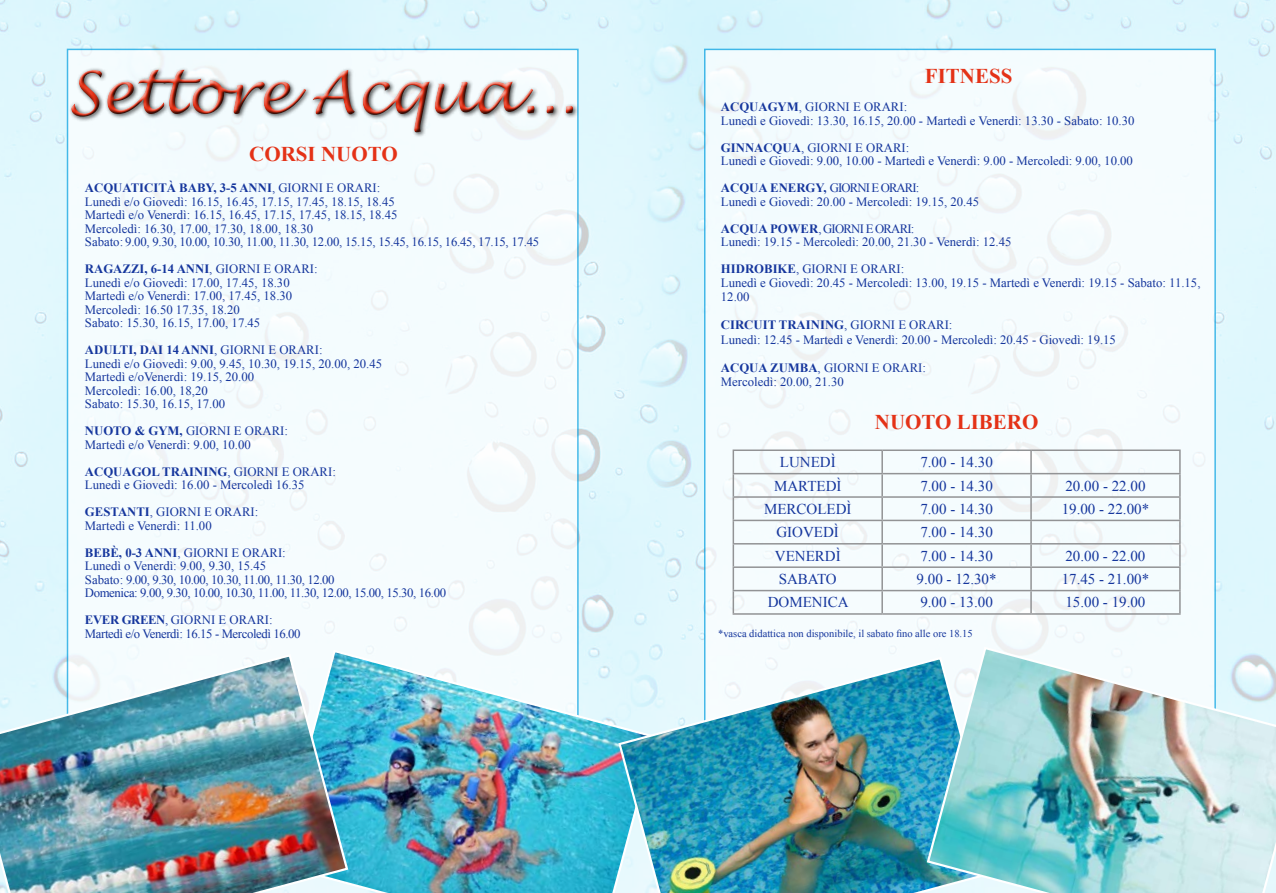
<style>
.page{position:relative;width:1276px;height:893px;background:#fff}
.page>*{position:absolute;margin:0;border:0;box-sizing:border-box;transform-origin:0 0}
.t1{font:italic 58.5px "Lucida Handwriting";color:#e43217}
.t2{font:700 21px "Times New Roman";color:#e43217}
.t3{font:15px "Times New Roman";color:#15369d}
.t4{font:12.75px/13.5px "Times New Roman";color:#15369d}
.t5{font:12.75px/13.5px "Times New Roman";letter-spacing:-.03em;color:#15369d}
.t6{font:700 12.75px "Times New Roman";color:#15369d}
.t7{font:10.5px "Times New Roman";color:#15369d}
.s1{font-weight:700}
</style>
<div class="page">
<img style="left:0;top:0;width:1276px;height:655px">
<div style="left:67px;top:49px;width:511px;height:766px;background:#f5fcfe"></div>
<div style="left:705px;top:49px;width:510px;height:766px;background:#f5fcfe"></div>
<hr style="left:732px;top:449px;width:150px;height:2px;background:#929395">
<hr style="left:732px;top:451px;width:2px;height:22px;background:#929395">
<hr style="left:882px;top:449px;width:149px;height:2px;background:#929395">
<hr style="left:881px;top:451px;width:2px;height:22px;background:#929395">
<hr style="left:1031px;top:449px;width:149px;height:2px;background:#929395">
<hr style="left:732px;top:473px;width:150px;height:1px;background:#929395">
<hr style="left:732px;top:474px;width:2px;height:22px;background:#929395">
<hr style="left:882px;top:473px;width:149px;height:1px;background:#929395">
<hr style="left:881px;top:474px;width:2px;height:22px;background:#929395">
<hr style="left:1031px;top:473px;width:149px;height:1px;background:#929395">
<hr style="left:732px;top:496px;width:150px;height:2px;background:#929395">
<hr style="left:732px;top:498px;width:2px;height:22px;background:#929395">
<hr style="left:882px;top:496px;width:149px;height:2px;background:#929395">
<hr style="left:881px;top:498px;width:2px;height:22px;background:#929395">
<hr style="left:1031px;top:496px;width:149px;height:2px;background:#929395">
<hr style="left:732px;top:520px;width:150px;height:1px;background:#929395">
<hr style="left:732px;top:521px;width:2px;height:22px;background:#929395">
<hr style="left:882px;top:520px;width:149px;height:1px;background:#929395">
<hr style="left:881px;top:521px;width:2px;height:22px;background:#929395">
<hr style="left:1031px;top:520px;width:149px;height:1px;background:#929395">
<hr style="left:732px;top:543px;width:150px;height:2px;background:#929395">
<hr style="left:732px;top:545px;width:2px;height:21px;background:#929395">
<hr style="left:882px;top:543px;width:149px;height:2px;background:#929395">
<hr style="left:881px;top:545px;width:2px;height:21px;background:#929395">
<hr style="left:1031px;top:543px;width:149px;height:2px;background:#929395">
<hr style="left:732px;top:566px;width:150px;height:2px;background:#929395">
<hr style="left:732px;top:568px;width:2px;height:22px;background:#929395">
<hr style="left:882px;top:566px;width:149px;height:2px;background:#929395">
<hr style="left:881px;top:568px;width:2px;height:22px;background:#929395">
<hr style="left:1031px;top:566px;width:149px;height:2px;background:#929395">
<hr style="left:732px;top:590px;width:150px;height:1px;background:#929395">
<hr style="left:732px;top:591px;width:2px;height:22px;background:#929395">
<hr style="left:882px;top:590px;width:149px;height:1px;background:#929395">
<hr style="left:881px;top:591px;width:2px;height:22px;background:#929395">
<hr style="left:1031px;top:590px;width:149px;height:1px;background:#929395">
<svg style="left:1030px;top:451px;width:1px;height:162px"></svg>
<svg style="left:1179px;top:451px;width:1px;height:162px"></svg>
<hr style="left:732px;top:613px;width:150px;height:2px;background:#929395">
<hr style="left:882px;top:613px;width:149px;height:2px;background:#929395">
<hr style="left:1031px;top:613px;width:149px;height:2px;background:#929395">
<img style="left:335px;top:648px;width:323px;height:245px">
<img style="left:0;top:653px;width:349px;height:240px">
<img style="left:617px;top:655px;width:308px;height:238px">
<img style="left:925px;top:645px;width:351px;height:248px">
<div style="left:68px;top:68px;width:509px;height:69px;background:#000;opacity:.75"></div>
<h1 class="t1" style="left:67px;top:57px;width:510px">Settore Acqua...</h1>
<h2 class="t2" style="left:249px;top:140px;width:29px">CORSI</h2>
<h2 class="t2" style="left:321px;top:140px;width:47px">NUOTO</h2>
<p class="t6" style="left:85px;top:179px;width:164px">ACQUATICITà BABY, 3-5 ANNI</p>
<p class="t4" style="left:85px;top:181px;width:456px;text-indent:187px">, GIORNI E ORARI:<br>Lunedì e/o Giovedì: 16.15, 16.45, 17.15, 17.45, 18.15, 18.45<br>Martedì e/o Venerdì: 16.15, 16.45, 17.15, 17.45, 18.15, 18.45<br>Mercoledì: 16.30, 17.00, 17.30, 18.00, 18.30<br>Sabato: 9.00, 9.30, 10.00, 10.30, 11.00, 11.30, 12.00, 15.15, 15.45, 16.15, 16.45, 17.15, 17.45</p>
<p class="t6" style="left:85px;top:260px;width:11px">RAGA</p>
<p class="t6" style="left:122px;top:260px;width:64px">ZZI, 6-14 ANNI</p>
<p class="t4" style="left:85px;top:262px;width:234px;text-indent:124px">, GIORNI E ORARI:<br>Lunedì e/o Giovedì: 17.00, 17.45, 18.30<br>Martedì e/o Venerdì: 17.00, 17.45, 18.30<br>Mercoledì: 16.50 17.35, 18.20<br>Sabato: 15.30, 16.15, 17.00, 17.45</p>
<p class="t6" style="left:85px;top:341px;width:106px">ADULTI, DAI 14 ANNI</p>
<p class="t4" style="left:85px;top:343px;width:299px;text-indent:129px">, GIORNI E ORARI:<br>Lunedì e/o Giovedì: 9.00, 9.45, 10.30, 19.15, 20.00, 20.45<br>Martedì e/oVenerdì: 19.15, 20.00<br>Mercoledì: 16.00, 18,20<br>Sabato: 15.30, 16.15, 17.00</p>
<p class="t6" style="left:85px;top:422px;width:29px">NUOTO</p>
<p class="t4" style="left:85px;top:424px;width:205px;text-indent:50px"><span class="s1">&amp; GYM,</span> GIORNI E ORARI:<br>Martedì e/o Venerdì: 9.00, 10.00</p>
<p class="t6" style="left:85px;top:462px;width:48px">ACQUAGOL</p>
<p class="t6" style="left:162px;top:462px;width:10px">TRAINING</p>
<p class="t4" style="left:85px;top:464px;width:252px;text-indent:143px">, GIORNI E ORARI:<br>Lunedì e Giovedì: 16.00 - Mercoledì 16.35</p>
<p class="t6" style="left:85px;top:503px;width:10px">GESTANTI</p>
<p class="t4" style="left:85px;top:505px;width:175px;text-indent:65px">, GIORNI E ORARI:<br>Martedì e Venerdì: 11.00</p>
<p class="t6" style="left:85px;top:544px;width:69px">BEBè, 0-3 ANNI</p>
<p class="t5" style="left:85px;top:545px;width:363px;text-indent:92px">, GIORNI E ORARI:<br>Lunedì o Venerdì: 9.00, 9.30, 15.45<br>Sabato: 9.00, 9.30, 10.00, 10.30, 11.00, 11.30, 12.00<br>Domenica: 9.00, 9.30, 10.00, 10.30, 11.00, 11.30, 12.00, 15.00, 15.30, 16.00</p>
<p class="t6" style="left:85px;top:611px;width:47px">EVER GREEN</p>
<p class="t5" style="left:85px;top:613px;width:217px;text-indent:80px">, GIORNI E ORARI:<br>Martedì e/o Venerdì: 16.15 - Mercoledì 16.00</p>
<h2 class="t2" style="left:925px;top:62px;width:14px">FITNESS</h2>
<p class="t4" style="left:721px;top:100px;width:415px"><span class="s1">ACQUAGYM</span>, GIORNI E ORARI:<br>Lunedì e Giovedì: 13.30, 16.15, 20.00 - Martedì e Venerdì: 13.30 - Sabato: 10.30</p>
<p class="t6" style="left:721px;top:138px;width:10px">GINNA</p>
<p class="t4" style="left:721px;top:140px;width:413px;text-indent:42px"><span class="s1">CQUA</span>, GIORNI E ORARI:<br>Lunedì e Giovedì: 9.00, 10.00 - Martedì e Venerdì: 9.00 - Mercoledì: 9.00, 10.00</p>
<p class="t6" style="left:721px;top:179px;width:60px">ACQUA ENERG</p>
<p class="t4" style="left:721px;top:181px;width:260px;text-indent:95px"><span class="s1">Y,</span> GIORNI E ORARI:<br>Lunedì e Giovedì: 20.00 - Mercoledì: 19.15, 20.45</p>
<p class="t6" style="left:721px;top:220px;width:69px">ACQUA POWER</p>
<p class="t4" style="left:721px;top:221px;width:292px;text-align:center">, GIORNI E ORARI:<br>Lunedì: 19.15 - Mercoledì: 20.00, 21.30 - Venerdì: 12.45</p>
<p class="t4" style="left:721px;top:262px;width:481px;line-height:14px"><span class="s1">HIDROBIKE</span>, GIORNI E ORARI:<br>Lunedì e Giovedì: 20.45 - Mercoledì: 13.00, 19.15 - Martedì e Venerdì: 19.15 - Sabato: 11.15,<br>12.00</p>
<p class="t6" style="left:721px;top:316px;width:68px">CIRCUIT TRAINING</p>
<p class="t4" style="left:721px;top:318px;width:396px;line-height:14.2px;text-indent:123px">, GIORNI E ORARI:<br>Lunedì: 12.45 - Martedì e Venerdì: 20.00 - Mercoledì: 20.45 - Giovedì: 19.15</p>
<p class="t4" style="left:721px;top:361px;width:207px;line-height:14.2px"><span class="s1">ACQUA ZUMBA</span>, GIORNI E ORARI:<br>Mercoledì: 20.00, 21.30</p>
<h2 class="t2" style="left:875px;top:408px;width:47px">NUOTO</h2>
<h2 class="t2" style="left:956px;top:408px;width:52px">LIBERO</h2>
<p class="t3" style="left:780px;top:452px;width:57px">LUNEDì</p>
<p class="t3" style="left:920px;top:452px;width:74px">7.00 - 14.30</p>
<p class="t3" style="left:774px;top:475px;width:69px">MARTEDì</p>
<p class="t3" style="left:920px;top:475px;width:74px">7.00 - 14.30</p>
<p class="t3" style="left:1065px;top:475px;width:81px">20.00 - 22.00</p>
<p class="t3" style="left:764px;top:499px;width:89px">MERCOLEDì</p>
<p class="t3" style="left:920px;top:499px;width:74px">7.00 - 14.30</p>
<p class="t3" style="left:1061px;top:499px;width:89px">19.00 - 22.00*</p>
<p class="t3" style="left:776px;top:522px;width:64px">GIOVEDì</p>
<p class="t3" style="left:920px;top:522px;width:74px">7.00 - 14.30</p>
<p class="t3" style="left:775px;top:546px;width:67px">VENERDì</p>
<p class="t3" style="left:920px;top:546px;width:74px">7.00 - 14.30</p>
<p class="t3" style="left:1065px;top:546px;width:81px">20.00 - 22.00</p>
<p class="t3" style="left:778px;top:569px;width:60px">SABATO</p>
<p class="t3" style="left:916px;top:569px;width:81px">9.00 - 12.30*</p>
<p class="t3" style="left:1061px;top:569px;width:89px">17.45 - 21.00*</p>
<p class="t3" style="left:767px;top:592px;width:82px">DOMENICA</p>
<p class="t3" style="left:920px;top:592px;width:74px">9.00 - 13.00</p>
<p class="t3" style="left:1065px;top:592px;width:81px">15.00 - 19.00</p>
<p class="t7" style="left:718px;top:627px;width:256px">*vasca didattica non disponibile, il sabato fino alle ore 18.15</p>
</div>
